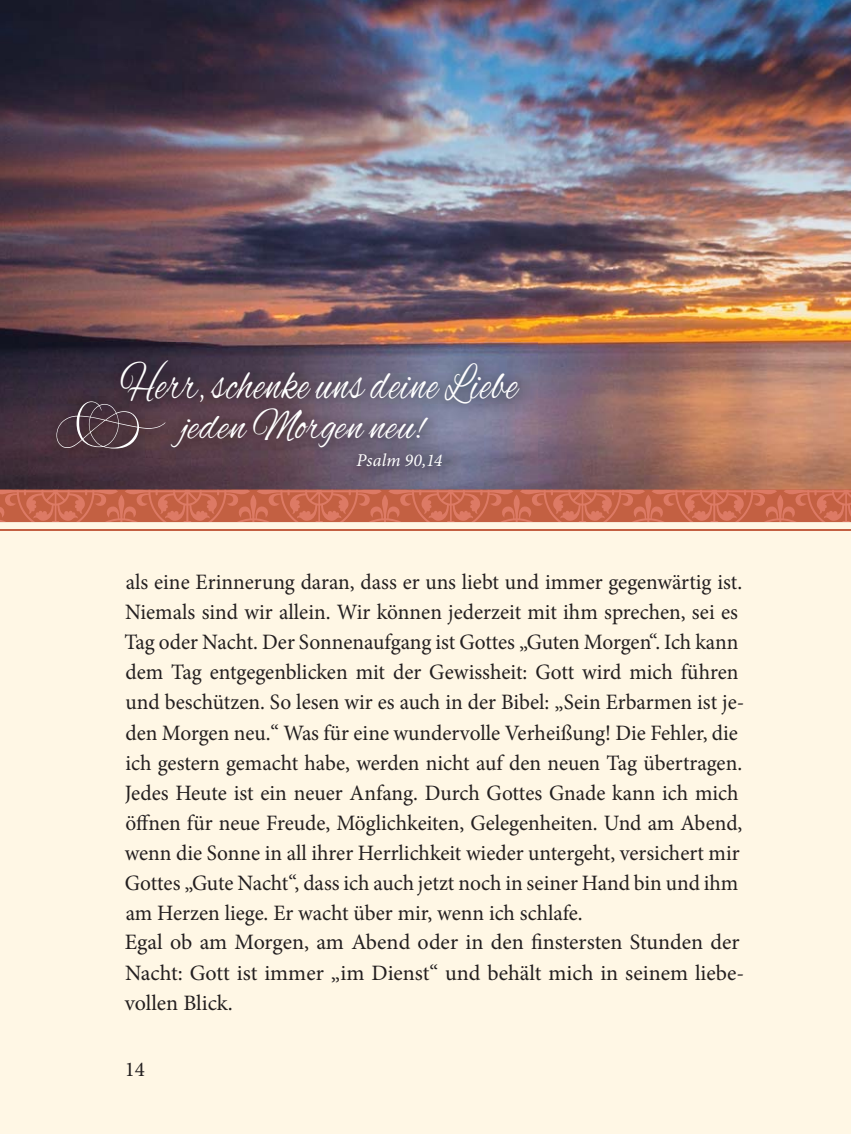
<style>
.page{position:relative;width:851px;height:1134px;background:#fff}
.page>*{position:absolute;margin:0;border:0;box-sizing:border-box;transform-origin:0 0}
.t1{font:51.2px "Alex Brush";letter-spacing:.035em;color:#fff;scale:.74 1}
.t2{font:45.6px "Alex Brush";letter-spacing:.035em;color:#fff;scale:.83 1}
.t3{font:22px/30px "Minion Pro";color:#231f20}
.t4{font:21px "Minion Pro";color:#231f20}
.t5{font:italic 18px "Minion Pro";letter-spacing:.01em;color:#fff}
</style>
<div class="page">
<div style="left:0;top:0;width:850px;height:1134px;background:#fff7e5"></div>
<img style="left:0;top:0;width:850px;height:489px">
<hr style="left:0;top:529px;width:850px;height:1px;background:#c36042">
<svg style="left:0;top:489px;width:851px;height:33px;background:#cb694f"></svg>
<img style="left:38px;top:343px;width:499px;height:143px">
<svg style="left:56px;top:401px;width:109px;height:47px;background:#4a333d"></svg>
<h1 class="t1" style="left:120px;top:356px;width:538px">Herr, schenke uns deine Liebe</h1>
<h2 class="t2" style="left:181px;top:400px;width:294px">jeden Morgen neu!</h2>
<p class="t5" style="left:356px;top:453px;width:87px">Psalm 90,14</p>
<p class="t3" style="left:124px;top:569px;width:621px">als eine Erinnerung daran, dass er uns liebt und immer gegenwärtig ist.<br>Niemals sind wir allein. Wir können jederzeit mit ihm sprechen, sei es Tag oder Nacht. Der Sonnenaufgang ist Gottes „Guten Morgen“. Ich kann dem Tag entgegenblicken mit der Gewissheit: Gott wird mich führen und beschützen. So lesen wir es auch in der Bibel: „Sein Erbarmen ist je&shy;den Morgen neu.“ Was für eine wundervolle Verheißung! Die Fehler, die ich gestern gemacht habe, werden nicht auf den neuen Tag übertragen.<br>Jedes Heute ist ein neuer Anfang. Durch Gottes Gnade kann ich mich öffnen für neue Freude, Möglichkeiten, Gelegenheiten. Und am Abend, wenn die Sonne in all ihrer Herrlichkeit wieder untergeht, versichert mir Gottes „Gute Nacht“, dass ich auch jetzt noch in seiner Hand bin und ihm am Herzen liege. Er wacht über mir, wenn ich schlafe.<br>Egal ob am Morgen, am Abend oder in den finstersten Stunden der Nacht: Gott ist immer „im Dienst“ und behält mich in seinem liebe&shy;vollen Blick.</p>
<p class="t4" style="left:125px;top:1061px;width:22px">14</p>
</div>
